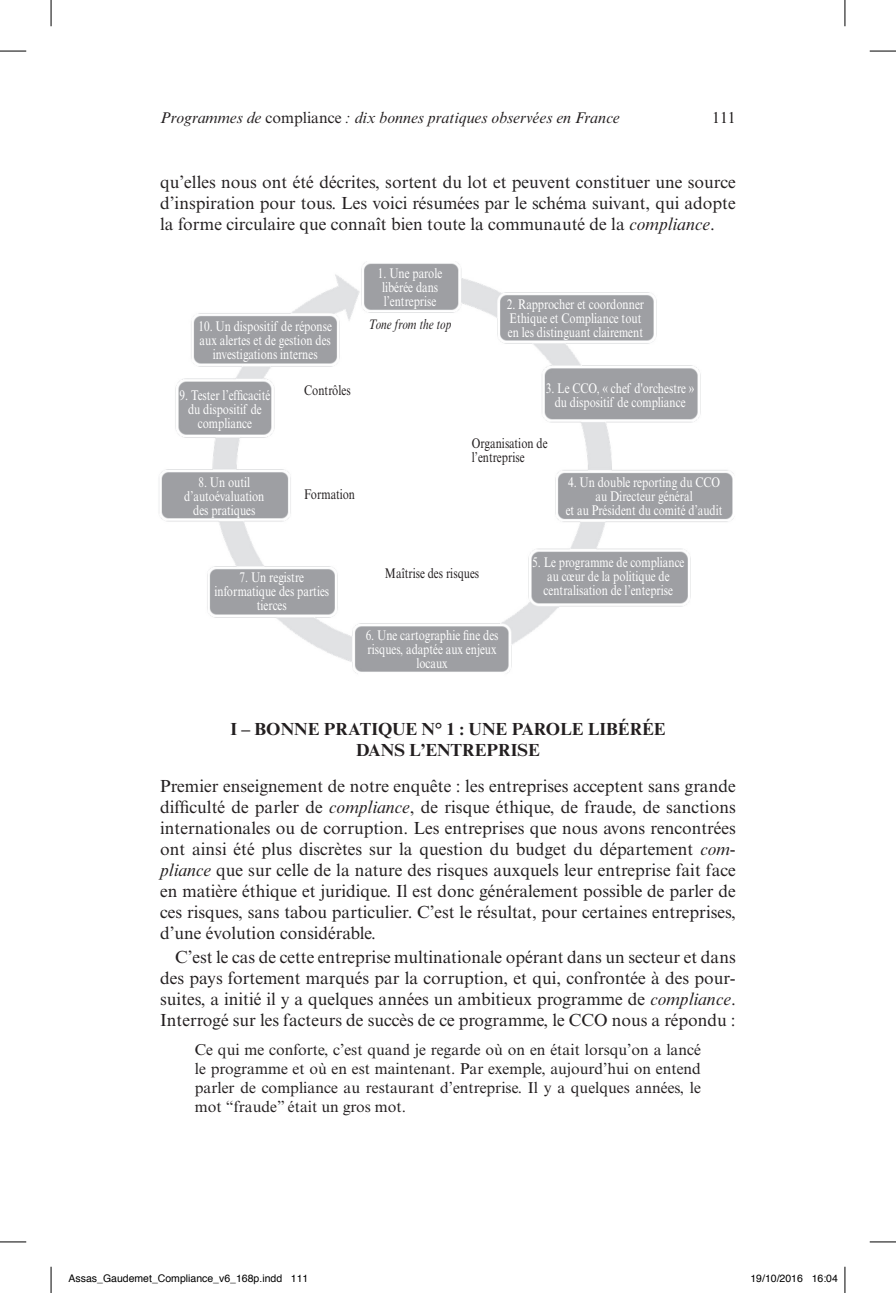
<style>
.page{position:relative;width:896px;height:1293px;background:#fff}
.page>*{position:absolute;margin:0;border:0;box-sizing:border-box;transform-origin:0 0}
.t1{font:17.5px/21px "Times New Roman MT Std";color:#231f20;text-align:justify}
.t2{font:700 17.5px/21px "Times New Roman MT Std";color:#231f20;text-align:center}
.t3{font:15.75px/18.9px "Times New Roman MT Std";color:#231f20;text-align:justify}
.t4{font:italic 15.75px "Times New Roman MT Std";color:#231f20}
.t5{font:14px/14px "Times New Roman MT Std";color:#fff;text-align:center;scale:.8 1}
.t6{font:14px/14px "Times New Roman MT Std";color:#231f20;scale:.8 1}
.t7{font:italic 14px "Times New Roman MT Std";color:#231f20;scale:.8 1}
.t8{font:10.5px "Helvetica";color:#000}
.s1{font-style:normal}
.s2{font-style:italic}
</style>
<div class="page">
<img style="left:161px;top:263px;width:573px;height:411px">
<svg style="left:0;top:51px;width:26px;height:1px"></svg>
<svg style="left:870px;top:51px;width:26px;height:1px"></svg>
<svg style="left:0;top:1241px;width:26px;height:1px"></svg>
<svg style="left:870px;top:1241px;width:26px;height:1px"></svg>
<svg style="left:51px;top:0;width:1px;height:26px"></svg>
<svg style="left:51px;top:1266px;width:1px;height:27px"></svg>
<svg style="left:844px;top:0;width:1px;height:26px"></svg>
<svg style="left:844px;top:1266px;width:1px;height:27px"></svg>
<p class="t4" style="left:160px;top:109px;width:461px">Programmes de <span class="s1">compliance</span> : dix bonnes pratiques observées en France</p>
<p class="t3" style="left:712px;top:108px;width:25px">111</p>
<p class="t1" style="left:160px;top:171px;width:577px">qu’elles nous ont été décrites, sortent du lot et peuvent constituer une source d’inspiration pour tous. Les voici résumées par le schéma suivant, qui adopte la forme circulaire que connaît bien toute la communauté de la <span class="s2">compliance</span>.</p>
<p class="t5" style="left:198px;top:320px;width:168px">10. Un dispositif de réponse aux alertes et de gestion des investigations internes</p>
<p class="t5" style="left:180px;top:388px;width:115px">9. Tester l’efficacité du dispositif de compliance</p>
<p class="t6" style="left:304px;top:383px;width:60px">Contrôles</p>
<p class="t5" style="left:378px;top:266px;width:82px;text-align:left">1. Une parole libérée dans l’entreprise</p>
<p class="t7" style="left:369px;top:316px;width:104px">Tone from the top</p>
<p class="t5" style="left:184px;top:475px;width:102px">8. Un outil d’autoévaluation des pratiques</p>
<p class="t6" style="left:304px;top:487px;width:65px">Formation</p>
<p class="t5" style="left:507px;top:297px;width:173px;text-align:left">2. Rapprocher et coordonner<br>Ethique et Compliance tout en les distinguant clairement</p>
<p class="t5" style="left:546px;top:381px;width:187px">3. Le CCO, « chef d'orchestre » du dispositif de compliance</p>
<p class="t6" style="left:472px;top:436px;width:96px">Organisation de l’entreprise</p>
<p class="t5" style="left:566px;top:475px;width:198px">4. Un double reporting du CCO au Directeur général<br>et au Président du comité d’audit</p>
<p class="t5" style="left:214px;top:570px;width:145px">7. Un registre informatique des parties tierces</p>
<p class="t6" style="left:385px;top:566px;width:119px">Maîtrise des risques</p>
<p class="t5" style="left:366px;top:628px;width:168px">6. Une cartographie fine des risques, adaptée aux enjeux locaux</p>
<p class="t5" style="left:532px;top:556px;width:192px">5. Le programme de compliance au cœur de la politique de centralisation de l’enteprise</p>
<p class="t2" style="left:230px;top:718px;width:437px">I – BONNE PRATIQUE N° 1 : UNE PAROLE LIBÉRÉE<br>DANS L’ENTREPRISE</p>
<p class="t1" style="left:160px;top:775px;width:577px">Premier enseignement de notre enquête : les entreprises acceptent sans grande difficulté de parler de <span class="s2">compliance</span>, de risque éthique, de fraude, de sanctions internationales ou de corruption. Les entreprises que nous avons rencontrées ont ainsi été plus discrètes sur la question du budget du département <span class="s2">com&shy;pliance</span> que sur celle de la nature des risques auxquels leur entreprise fait face en matière éthique et juridique. Il est donc généralement possible de parler de ces risques, sans tabou particulier. C’est le résultat, pour certaines entreprises, d’une évolution considérable.</p>
<p class="t1" style="left:160px;top:946px;width:577px;text-indent:15px">C’est le cas de cette entreprise multinationale opérant dans un secteur et dans des pays fortement marqués par la corruption, et qui, confrontée à des pour&shy;suites, a initié il y a quelques années un ambitieux programme de <span class="s2">compliance</span>.<br>Interrogé sur les facteurs de succès de ce programme, le CCO nous a répondu :</p>
<p class="t3" style="left:195px;top:1040px;width:508px">Ce qui me conforte, c’est quand je regarde où on en était lorsqu’on a lancé le programme et où en est maintenant. Par exemple, aujourd’hui on entend parler de compliance au restaurant d’entreprise. Il y a quelques années, le mot “fraude” était un gros mot.</p>
<p class="t8" style="left:69px;top:1270px;width:241px">Assas_Gaudemet_Compliance_v6_168p.indd 111</p>
<p class="t8" style="left:750px;top:1270px;width:89px">19/10/2016 16:04</p>
</div>
